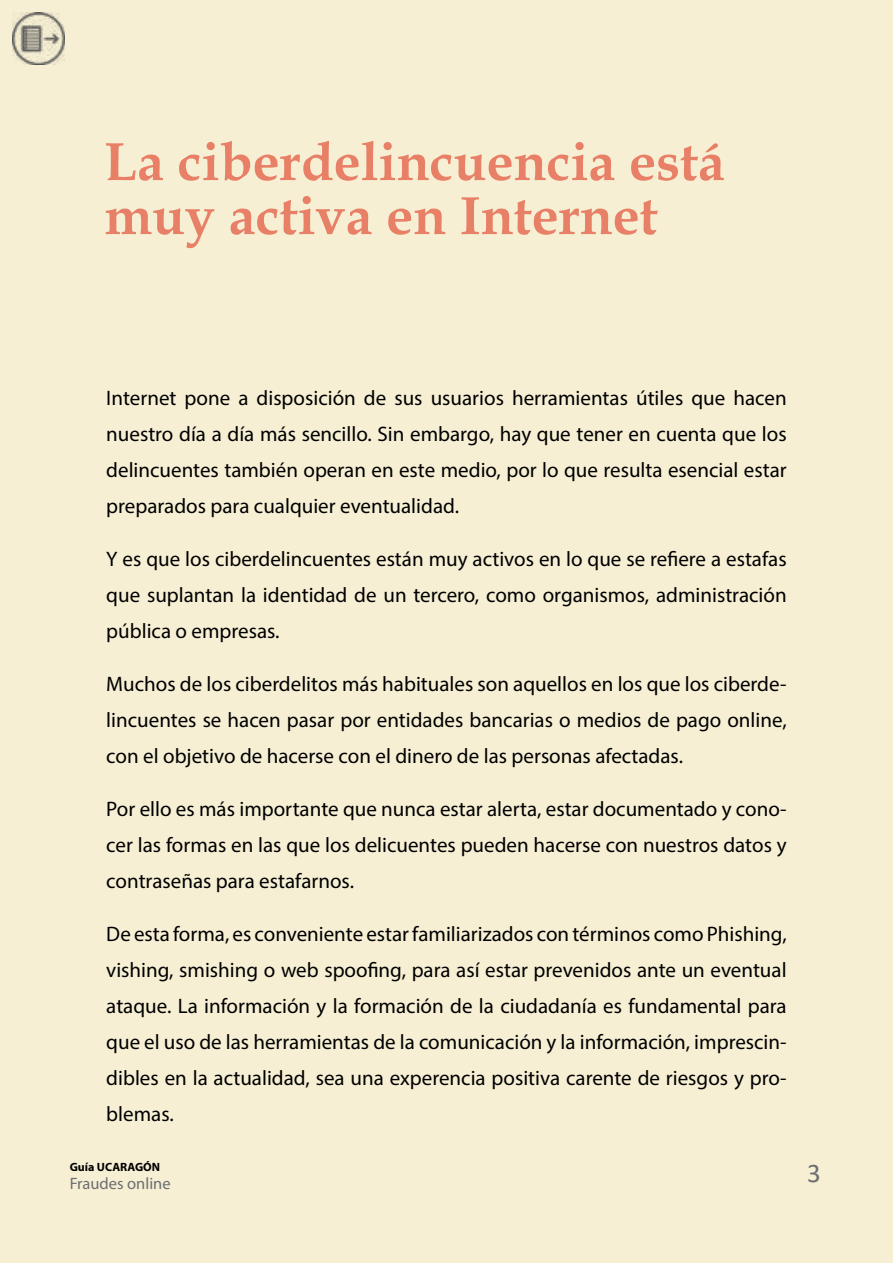
<style>
.page{position:relative;width:893px;height:1263px;background:#f6efd4}
.page>*{position:absolute;margin:0;border:0;box-sizing:border-box;transform-origin:0 0}
.t1{font:700 54px/54px "Book Antiqua";color:#e88067}
.t2{font:27px "Calibri";color:#6d6e71}
.t3{font:21px/36px "Myriad Pro";color:#000;text-align:justify}
.t4{font:16.5px "Myriad Pro";color:#6d6e71}
.t5{font:700 12px "Myriad Pro";color:#000}
</style>
<div class="page">
<img style="left:13px;top:13px;width:52px;height:52px">
<h1 class="t1" style="left:104px;top:135px;width:622px">La ciberdelincuencia está muy activa en Internet</h1>
<p class="t3" style="left:106px;top:379px;width:682px">Internet pone a disposición de sus usuarios herramientas útiles que hacen nuestro día a día más sencillo. Sin embargo, hay que tener en cuenta que los delincuentes también operan en este medio, por lo que resulta esencial estar preparados para cualquier eventualidad.</p>
<p class="t3" style="left:106px;top:540px;width:682px">Y es que los ciberdelincuentes están muy activos en lo que se refiere a estafas que suplantan la identidad de un tercero, como organismos, administración pública o empresas.</p>
<p class="t3" style="left:106px;top:665px;width:682px">Muchos de los ciberdelitos más habituales son aquellos en los que los ciberde&shy;lincuentes se hacen pasar por entidades bancarias o medios de pago online, con el objetivo de hacerse con el dinero de las personas afectadas.</p>
<p class="t3" style="left:106px;top:790px;width:682px">Por ello es más importante que nunca estar alerta, estar documentado y cono&shy;cer las formas en las que los delicuentes pueden hacerse con nuestros datos y contraseñas para estafarnos.</p>
<p class="t3" style="left:106px;top:915px;width:682px">De esta forma, es conveniente estar familiarizados con términos como Phishing, vishing, smishing o web spoofing, para así estar prevenidos ante un eventual ataque. La información y la formación de la ciudadanía es fundamental para que el uso de las herramientas de la comunicación y la información, imprescin&shy;dibles en la actualidad, sea una experencia positiva carente de riesgos y pro&shy;blemas.</p>
<p class="t5" style="left:70px;top:1159px;width:92px">Guía UCARAGÓN</p>
<p class="t4" style="left:70px;top:1173px;width:102px">Fraudes online</p>
<p class="t2" style="left:807px;top:1154px;width:15px">3</p>
</div>
